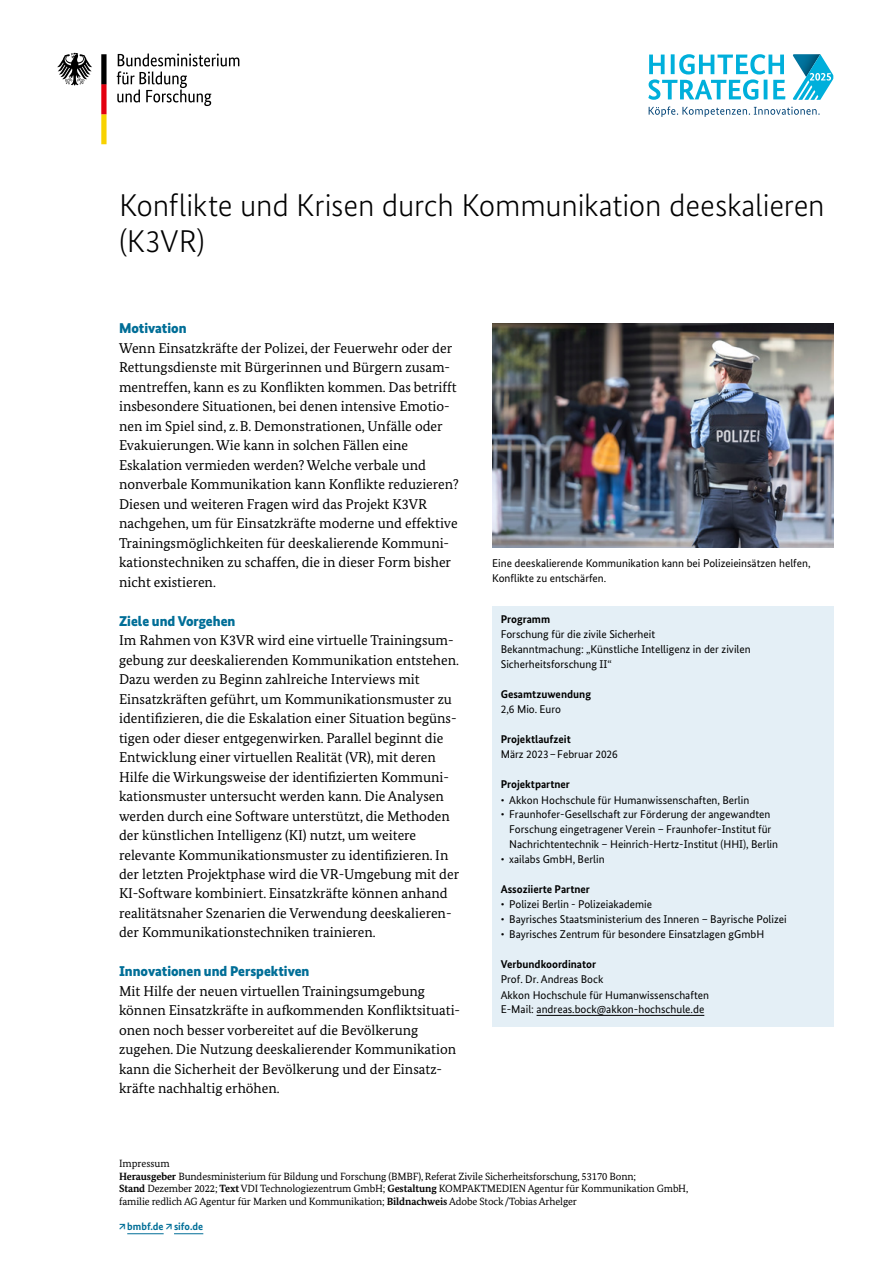
<style>
.page{position:relative;width:893px;height:1263px;background:#fff}
.page>*{position:absolute;margin:0;border:0;box-sizing:border-box;transform-origin:0 0}
.H1_Headline_schwarz{font:300 31.5px/36px "Bundes Sans";letter-spacing:-.01em;color:#000}
.P_Fliess{font:14.25px/19.5px "Bundes Serif";color:#000}
.H2_Headline{font:900 14.25px "Bundes Sans";color:#006e97}
.LI_Aufzählung{font:11.25px/15px "Bundes Sans";color:#000}
.H2_Kasten_Head{font:11.25px/15px "Bundes Sans";color:#000}
.P_Kasten{font:11.25px/15px "Bundes Sans";color:#000}
.BU_Caption{font:11.25px/15px "Bundes Sans";color:#000}
.H2_Kasten_Head-2{font:700 11.25px/15px "Bundes Sans";color:#000}
.P_Impressum{font:10.5px/12.6px "Bundes Serif";letter-spacing:-.01em;color:#000}
.URL{font:700 10.5px "Bundes Sans";color:#006e97}
.H2_Impressum{font:10.5px "Bundes Serif";color:#000}
.s1{font-weight:700}
.s2{font-weight:400}
</style>
<div class="page">
<img style="left:492px;top:323px;width:341px;height:225px">
<svg style="left:117px;top:53px;width:122px;height:53px"></svg>
<svg style="left:57px;top:53px;width:35px;height:33px"></svg>
<svg style="left:101px;top:54px;width:6px;height:90px"></svg>
<svg style="left:648px;top:54px;width:137px;height:46px"></svg>
<svg style="left:671px;top:54px;width:4px;height:20px"></svg>
<hr style="left:764px;top:80px;width:3px;height:19px;background:#00afdb">
<svg style="left:649px;top:106px;width:171px;height:10px"></svg>
<svg style="left:792px;top:54px;width:41px;height:46px"></svg>
<hr style="left:127px;top:1233px;width:37px;height:1px;background:#006e97">
<svg style="left:174px;top:1233px;width:29px;height:1px"></svg>
<div style="left:492px;top:606px;width:341px;height:420px;background:#e4eff6"></div>
<hr style="left:537px;top:1015px;width:167px;height:1px;background:#000">
<h1 class="H1_Headline_schwarz" style="left:119px;top:187px;width:707px">Konflikte und Krisen durch Kommunikation deeskalieren (K3VR)</h1>
<h2 class="H2_Headline" style="left:119px;top:320px;width:69px">Motivation</h2>
<p class="P_Fliess" style="left:119px;top:338px;width:341px">Wenn Einsatzkräfte der Polizei, der Feuerwehr oder der Rettungsdienste mit Bürgerinnen und Bürgern zusam&shy;mentreffen, kann es zu Konflikten kommen. Das betrifft insbesondere Situationen, bei denen intensive Emotio&shy;nen im Spiel sind, z.B. Demonstrationen, Unfälle oder Evakuierungen. Wie kann in solchen Fällen eine Eskalation vermieden werden? Welche verbale und nonverbale Kommunikation kann Konflikte reduzieren?<br>Diesen und weiteren Fragen wird das Projekt K3VR nachgehen, um für Einsatzkräfte moderne und effektive Trainingsmöglichkeiten für deeskalierende Kommuni&shy;kationstechniken zu schaffen, die in dieser Form bisher nicht existieren.</p>
<h2 class="H2_Headline" style="left:119px;top:612px;width:118px">Ziele und Vorgehen</h2>
<p class="P_Fliess" style="left:119px;top:630px;width:342px">Im Rahmen von K3VR wird eine virtuelle Trainingsum&shy;gebung zur deeskalierenden Kommunikation entstehen.<br>Dazu werden zu Beginn zahlreiche Interviews mit Einsatzkräften geführt, um Kommunikationsmuster zu identifizieren, die die Eskalation einer Situation begüns&shy;tigen oder dieser entgegenwirken. Parallel beginnt die Entwicklung einer virtuellen Realität (VR), mit deren Hilfe die Wirkungsweise der identifizierten Kommuni&shy;kationsmuster untersucht werden kann. Die Analysen werden durch eine Software unterstützt, die Methoden der künstlichen Intelligenz (KI) nutzt, um weitere relevante Kommunikationsmuster zu identifizieren. In der letzten Projektphase wird die VR-Umgebung mit der KI-Software kombiniert. Einsatzkräfte können anhand realitätsnaher Szenarien die Verwendung deeskalieren&shy;der Kommunikationstechniken trainieren.</p>
<h2 class="H2_Headline" style="left:119px;top:963px;width:192px">Innovationen und Perspektiven</h2>
<p class="P_Fliess" style="left:119px;top:981px;width:343px">Mit Hilfe der neuen virtuellen Trainingsumgebung können Einsatzkräfte in aufkommenden Konfliktsituati&shy;onen noch besser vorbereitet auf die Bevölkerung zugehen. Die Nutzung deeskalierender Kommunikation kann die Sicherheit der Bevölkerung und der Einsatz&shy;kräfte nachhaltig erhöhen.</p>
<p class="BU_Caption" style="left:492px;top:556px;width:320px">Eine deeskalierende Kommunikation kann bei Polizeieinsätzen helfen,<br>Konflikte zu entschärfen.</p>
<h2 class="H2_Kasten_Head" style="left:501px;top:612px;width:252px"><span class="s1">Programm<br></span>Forschung für die zivile Sicherheit<br>Bekanntmachung: „Künstliche Intelligenz in der zivilen<br>Sicherheitsforschung II“</h2>
<h2 class="H2_Kasten_Head-2" style="left:501px;top:687px;width:92px">Gesamtzuwendung<br><span class="s2">2,6 Mio. Euro</span></h2>
<h2 class="H2_Kasten_Head" style="left:501px;top:732px;width:119px"><span class="s1">Projektlaufzeit<br></span>März 2023– Februar 2026</h2>
<h2 class="H2_Kasten_Head-2" style="left:501px;top:777px;width:71px">Projektpartner</h2>
<p class="LI_Aufzählung" style="left:501px;top:792px;width:250px">• Akkon Hochschule für Humanwissenschaften, Berlin</p>
<p class="LI_Aufzählung" style="left:509px;top:807px;width:270px;text-indent:-9px">• Fraunhofer-Gesellschaft zur Förderung der angewandten<br>Forschung eingetragener Verein – Fraunhofer-Institut für<br>Nachrichtentechnik – Heinrich-Hertz-Institut (HHI), Berlin</p>
<p class="LI_Aufzählung" style="left:501px;top:852px;width:105px">• xailabs GmbH, Berlin</p>
<h2 class="H2_Kasten_Head-2" style="left:501px;top:882px;width:91px">Assoziierte Partner</h2>
<p class="LI_Aufzählung" style="left:501px;top:897px;width:153px">• Polizei Berlin - Polizeiakademie</p>
<p class="LI_Aufzählung" style="left:501px;top:912px;width:288px">• Bayrisches Staatsministerium des Inneren – Bayrische Polizei</p>
<p class="LI_Aufzählung" style="left:501px;top:927px;width:265px">• Bayrisches Zentrum für besondere Einsatzlagen gGmbH</p>
<p class="P_Kasten" style="left:501px;top:957px;width:210px"><span class="s1">Verbundkoordinator<br></span>Prof. Dr. Andreas Bock<br>Akkon Hochschule für Humanwissenschaften E-Mail: andreas.bock@akkon-hochschule.de</p>
<h2 class="H2_Impressum" style="left:119px;top:1157px;width:52px">Impressum</h2>
<p class="P_Impressum" style="left:119px;top:1170px;width:571px"><span class="s1">Herausgeber</span> Bundesministerium für Bildung und Forschung (BMBF), Referat Zivile Sicherheitsforschung, 53170 Bonn;<br><span class="s1">Stand</span> Dezember 2022; <span class="s1">Text</span> VDI Technologiezentrum GmbH; <span class="s1">Gestaltung</span> KOMPAKTMEDIEN Agentur für Kommunikation GmbH, familie redlich AG Agentur für Marken und Kommunikation; <span class="s1">Bildnachweis</span> Adobe Stock/Tobias Arhelger</p>
<p class="URL" style="left:119px;top:1220px;width:86px">↗bmbf.de ↗sifo.de</p>
</div>
